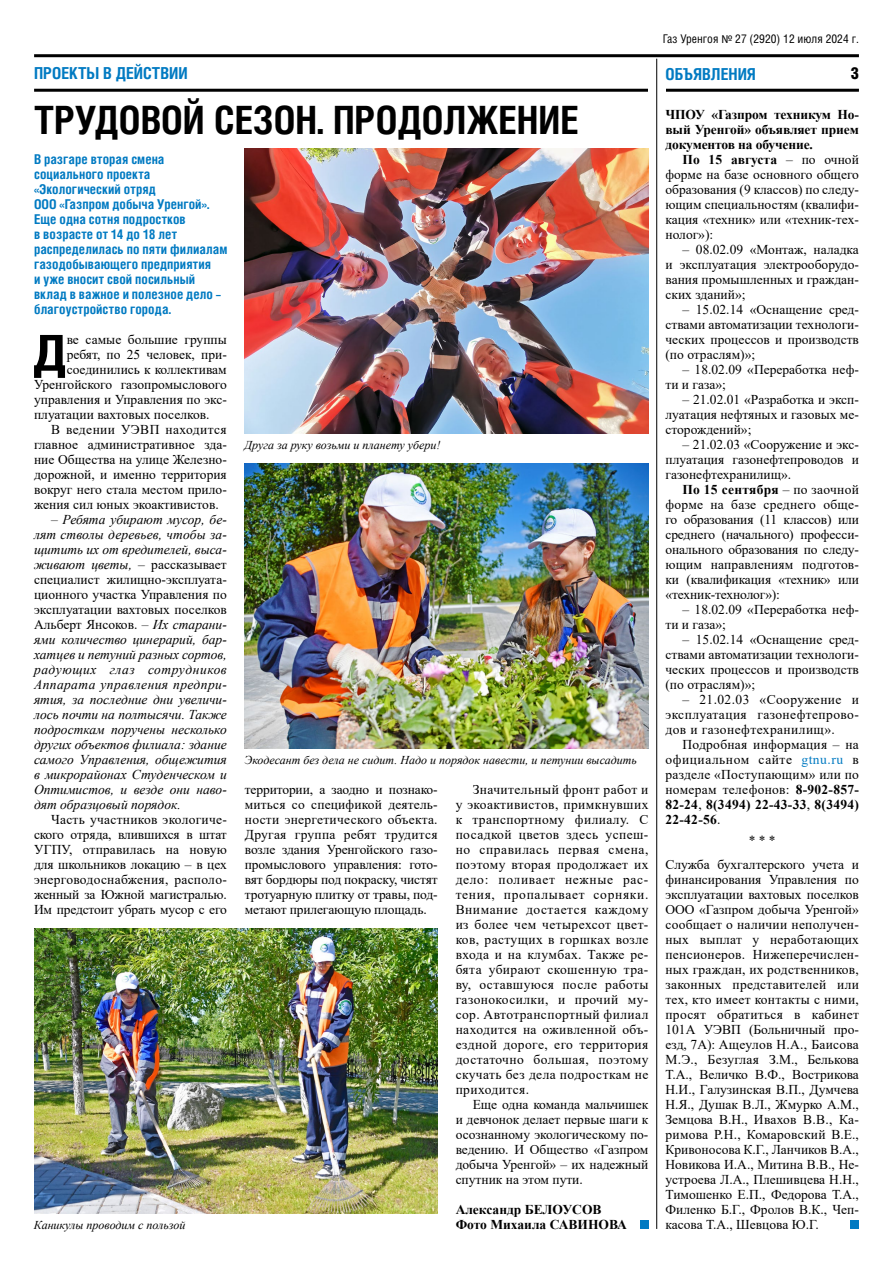
<style>
.page{position:relative;width:893px;height:1263px;background:#fff}
.page>*{position:absolute;margin:0;border:0;box-sizing:border-box;transform-origin:0 0}
.t1{font:700 49.5px "Helios Cond";color:#000;scale:1.11 1}
.t2{font:700 39px "Helios Cond";color:#000}
.t3{font:700 16.5px "Helios Cond";color:#007ac2}
.t4{font:900 16.5px "Helios Cond";color:#000}
.t5{font:13.5px/15px "Times New Roman";color:#000;text-align:justify}
.t6{font:italic 13.5px/15px "Times New Roman";color:#000;text-align:justify}
.t7{font:700 13.5px/15px "Helios Cond";letter-spacing:.005em;color:#007ac2}
.t8{font:700 13.5px/15px "Times New Roman";letter-spacing:-.01em;color:#000}
.t9{font:13.5px "Times New Roman";letter-spacing:.03em;color:#000}
.t10{font:italic 12px "Times New Roman";color:#000}
.t11{font:12px "Helios Cond";color:#000}
.s1{font-family:"Myriad Pro"}
.s2{font-style:normal}
.s3{font-weight:700}
.s4{color:#007ac2}
</style>
<div class="page">
<hr style="left:34px;top:89px;width:825px;height:3px;background:#000">
<hr style="left:34px;top:54px;width:825px;height:3px;background:#000">
<div style="left:850px;top:1220px;width:9px;height:9px;background:#007ac2"></div>
<div style="left:640px;top:1220px;width:8px;height:9px;background:#007ac2"></div>
<img style="left:245px;top:464px;width:403px;height:285px">
<img style="left:245px;top:149px;width:403px;height:285px">
<img style="left:34px;top:929px;width:404px;height:285px">
<div style="left:648px;top:85px;width:17px;height:19px;background:#fff"></div>
<hr style="left:656px;top:59px;width:1px;height:1170px;background:#000">
<p class="t11" style="left:663px;top:31px;width:198px">Газ Уренгоя <span class="s1">№</span> 27 (2920) 12 июля 2024 г.</p>
<p class="t3" style="left:34px;top:63px;width:155px">Проекты в действии</p>
<p class="t3" style="left:665px;top:64px;width:92px">ОбъявлениЯ</p>
<p class="t4" style="left:851px;top:64px;width:10px">3</p>
<h2 class="t2" style="left:34px;top:96px;width:22px">ТРУДОВО</h2>
<h2 class="t2" style="left:183px;top:96px;width:52px">Й СЕЗО</h2>
<h2 class="t2" style="left:296px;top:96px;width:61px">Н. ПРОДОЛ</h2>
<h2 class="t2" style="left:467px;top:96px;width:92px">ЖЕНИЕ</h2>
<p class="t7" style="left:34px;top:151px;width:132px">В разгаре вторая смена социального проекта «Экологический отряд<br>ООО</p>
<p class="t7" style="left:34px;top:196px;width:195px;text-indent:26px">«Газпром добыча Уренгой».<br>Еще одна сотня подростков<br>в возрасте от 14 до 18 лет распределилась по пяти филиалам газодобывающего предприятия<br>и уже вносит свой посильный вклад в важное и полезное дело – благоустройство города.</p>
<h1 class="t1" style="left:32px;top:323px;width:29px">Д</h1>
<p class="t5" style="left:67px;top:331px;width:162px">ве самые большие группы</p>
<p class="t5" style="left:67px;top:346px;width:162px">ребят, по 25 человек, при-</p>
<p class="t5" style="left:67px;top:361px;width:162px">соединились к коллективам</p>
<p class="t5" style="left:34px;top:376px;width:194px">Уренгойского газопромыслового</p>
<p class="t5" style="left:34px;top:391px;width:194px">управления и Управления по экс-</p>
<p class="t5" style="left:34px;top:406px;width:177px">плуатации вахтовых поселков.</p>
<p class="t9" style="left:51px;top:420px;width:177px">В ведении УЭВП находится</p>
<p class="t5" style="left:34px;top:436px;width:194px">главное административное зда-</p>
<p class="t5" style="left:34px;top:451px;width:194px">ние Общества на улице Железно-</p>
<p class="t5" style="left:34px;top:466px;width:194px">дорожной, и именно территория</p>
<p class="t5" style="left:34px;top:481px;width:194px">вокруг него стала местом прило-</p>
<p class="t5" style="left:34px;top:496px;width:186px">жения сил юных экоактивистов.</p>
<p class="t6" style="left:34px;top:511px;width:194px;text-indent:17px">– Ребята убирают мусор, бе&shy;лят стволы деревьев, чтобы за&shy;щитить их от вредителей, выса&shy;живают цветы, <span class="s2">– рассказывает специалист жилищно-эксплуата&shy;ционного участка Управления по эксплуатации вахтовых поселков Альберт Янсоков.</span> – Их старани&shy;ями количество цинерарий, бар&shy;хатцев и петуний разных сортов, радующих глаз сотрудников Аппарата управления предпри&shy;ятия, за последние дни увеличи&shy;лось почти на полтысячи. Также подросткам поручены несколько других объектов филиала: здание самого Управления, общежития в микрорайонах Студенческом и Оптимистов, и везде они наво&shy;дят образцовый порядок.</p>
<p class="t5" style="left:34px;top:811px;width:194px;text-indent:17px">Часть участников экологиче&shy;ского отряда, влившихся в штат УГПУ, отправилась на новую для школьников локацию – в цех энерговодоснабжения, располо&shy;женный за Южной магистралью.<br>Им предстоит убрать мусор с его</p>
<p class="t10" style="left:34px;top:1216px;width:153px">Каникулы проводим с пользой</p>
<p class="t10" style="left:245px;top:436px;width:197px">Друга за руку возьми и планету убери!</p>
<p class="t10" style="left:245px;top:751px;width:394px">Экодесант без дела не сидит. Надо и порядок навести, и петунии высадить</p>
<p class="t5" style="left:245px;top:781px;width:194px">территории, а заодно и познако&shy;миться со спецификой деятель&shy;ности энергетического объекта.<br>Другая группа ребят трудится возле здания Уренгойского газо&shy;промыслового управления: гото&shy;вят бордюры под покраску, чистят тротуарную плитку от травы, под&shy;метают прилегающую площадь.</p>
<p class="t5" style="left:456px;top:781px;width:194px;text-indent:17px">Значительный фронт работ и у экоактивистов, примкнувших к транспортному филиалу. С посадкой цветов здесь успеш&shy;но справилась первая смена, поэтому вторая продолжает их дело: поливает нежные рас&shy;тения, пропалывает сорняки.<br>Внимание достается каждому из более чем четырехсот цвет&shy;ков, растущих в горшках возле входа и на клумбах. Также ре&shy;бята убирают скошенную тра&shy;ву, оставшуюся после работы газонокосилки, и прочий му&shy;сор. Автотранспортный филиал находится на оживленной объ&shy;ездной дороге, его территория достаточно большая, поэтому скучать без дела подросткам не приходится.</p>
<p class="t5" style="left:456px;top:1096px;width:194px;text-indent:17px">Еще одна команда мальчишек и девчонок делает первые шаги к осознанному экологическому по&shy;ведению. И Общество «Газпром добыча Уренгой» – их надежный спутник на этом пути.</p>
<p class="t8" style="left:456px;top:1201px;width:173px">Александр БЕЛОУСОВ<br>Фото Михаила САВИНОВА</p>
<p class="t8" style="left:665px;top:106px;width:195px;text-align:justify">ЧПОУ «Газпром техникум Но&shy;вый Уренгой» объявляет прием документов на обучение.</p>
<p class="t5" style="left:665px;top:151px;width:195px;text-indent:17px"><span class="s3">По 15 августа</span> – по очной форме на базе основного общего образования (9 классов) по следу&shy;ющим специальностям (квалифи&shy;кация «техник» или «техник-тех&shy;нолог»):</p>
<p class="t5" style="left:665px;top:241px;width:195px;text-indent:17px">– 08.02.09 «Монтаж, наладка и эксплуатация электрооборудо&shy;вания промышленных и граждан&shy;ских зданий»;</p>
<p class="t5" style="left:665px;top:301px;width:195px;text-indent:17px">– 15.02.14 «Оснащение сред&shy;ствами автоматизации технологи&shy;ческих процессов и производств (по отраслям)»;</p>
<p class="t5" style="left:665px;top:361px;width:195px;text-indent:17px">– 18.02.09 «Переработка неф&shy;ти и газа»;</p>
<p class="t5" style="left:665px;top:391px;width:195px;text-indent:17px">– 21.02.01 «Разработка и эксп&shy;луатация нефтяных и газовых ме&shy;сторождений»;</p>
<p class="t5" style="left:665px;top:436px;width:195px;text-indent:17px">– 21.02.03 «Сооружение и экс&shy;плуатация газонефтепроводов и газонефтехранилищ».</p>
<p class="t5" style="left:665px;top:481px;width:195px;text-indent:17px"><span class="s3">По 15 сентября</span> – по заочной форме на базе среднего обще&shy;го образования (11 классов) или среднего (начального) професси&shy;онального образования по следу&shy;ющим направлениям подготов&shy;ки (квалификация «техник» или «техник-технолог»):</p>
<p class="t5" style="left:665px;top:601px;width:195px;text-indent:17px">– 18.02.09 «Переработка неф&shy;ти и газа»;</p>
<p class="t5" style="left:665px;top:631px;width:195px;text-indent:17px">– 15.02.14 «Оснащение сред&shy;ствами автоматизации технологи&shy;ческих процессов и производств (по отраслям)»;</p>
<p class="t5" style="left:665px;top:691px;width:195px;text-indent:17px">– 21.02.03 «Сооружение и эксплуатация газонефтепрово&shy;дов и газонефтехранилищ».</p>
<p class="t5" style="left:665px;top:736px;width:195px;text-indent:17px">Подробная информация – на официальном сайте <span class="s4">gtnu.ru</span> в разделе «Поступающим» или по номерам телефонов: <span class="s3">8-902-857- 82-24</span>, <span class="s3">8(3494) 22-43-33</span>, <span class="s3">8(3494)<br>22-42-56</span>.</p>
<p class="t5" style="left:665px;top:828px;width:195px;line-height:24px;text-align:center">* * *<br>Служба бухгалтерского учета и</p>
<p class="t5" style="left:665px;top:871px;width:195px">финансирования Управления по эксплуатации вахтовых поселков ООО «Газпром добыча Уренгой» сообщает о наличии неполучен&shy;ных выплат у неработающих пенсионеров. Нижеперечислен&shy;ных граждан, их родственников, законных представителей или тех, кто имеет контакты с ними, просят обратиться в кабинет 101А УЭВП (Больничный про&shy;езд, 7А): Ащеулов Н.А., Баисова М.Э., Безуглая З.М., Белькова Т.А., Величко В.Ф., Вострикова Н.И., Галузинская В.П., Думчева Н.Я., Душак В.Л., Жмурко А.М., Земцова В.Н., Ивахов В.В., Ка&shy;римова Р.Н., Комаровский В.Е., Кривоносова К.Г., Ланчиков В.А., Новикова И.А., Митина В.В., Не&shy;устроева Л.А., Плешивцева Н.Н., Тимошенко Е.П., Федорова Т.А., Филенко Б.Г., Фролов В.К., Чеп&shy;касова Т.А., Шевцова Ю.Г.</p>
</div>
